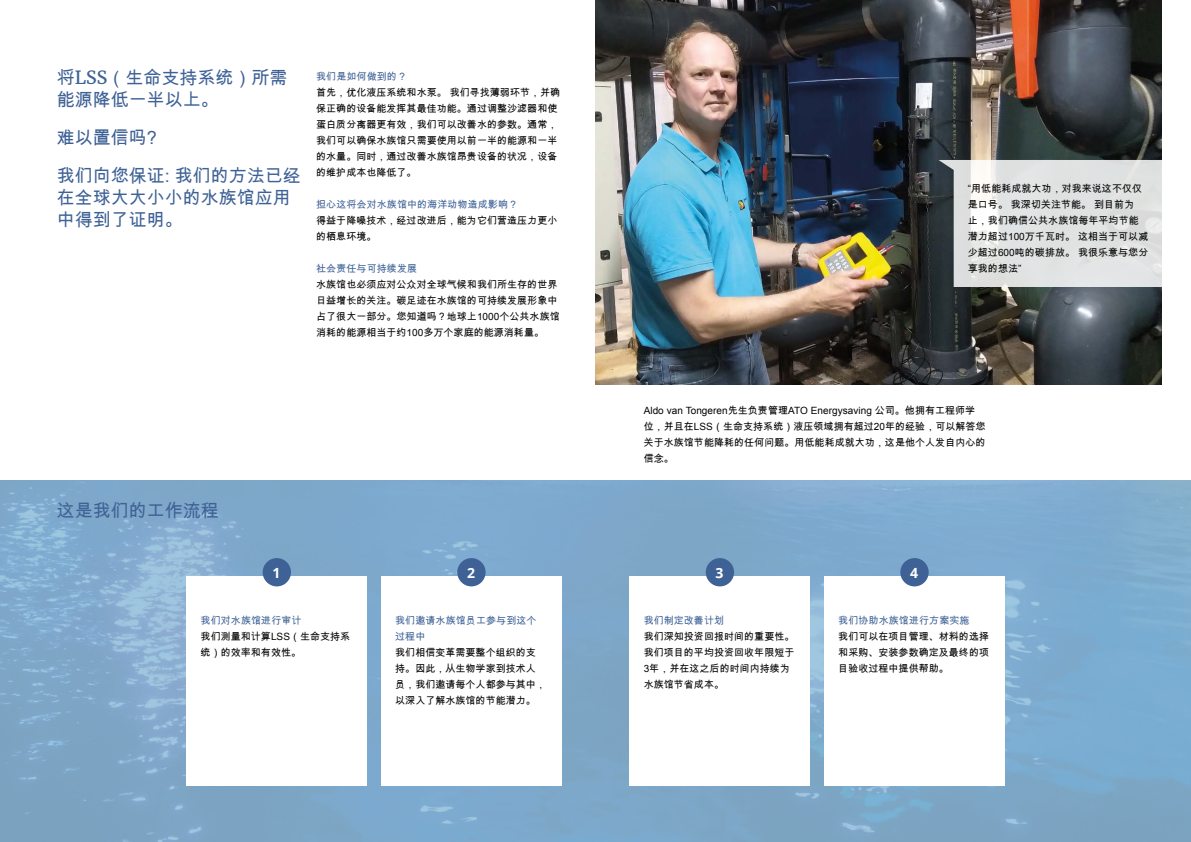
<style>
.page{position:relative;width:1191px;height:842px;background:#fff}
.page>*{position:absolute;margin:0;border:0;box-sizing:border-box;transform-origin:0 0}
.Intro{font:18px/22px "Arial Unicode MS";color:#3f6296}
.How_we_work{font:18px "Arial Unicode MS";color:#3f6296}
.Cijfers{font:700 14px "Open Sans";color:#fff}
.Broodtekst{font:10px/16px "Arial Unicode MS";letter-spacing:.005em;color:#000}
.Profiel{font:10px/16px "Arial Unicode MS";letter-spacing:.005em;color:#000}
.Kop{font:10px/16px "Arial Unicode MS";letter-spacing:.01em;color:#3f6296}
.Broodtekst-2{font:10px "Arial Unicode MS";letter-spacing:.005em;color:#3f6296}
.s1{font-family:"Merriweather"}
.s2{font-family:"Arial"}
</style>
<div class="page">
<svg style="left:0;top:480px;width:1191px;height:362px;fill:#7da8cc"></svg>
<img style="left:595px;top:0;width:566px;height:384px">
<svg style="left:938px;top:160px;width:224px;height:127px"></svg>
<div style="left:824px;top:576px;width:180px;height:209px;background:#fff"></div>
<div style="left:900px;top:558px;width:28px;height:28px;background:#3f6296;border-radius:50%"></div>
<div style="left:629px;top:576px;width:181px;height:209px;background:#fff"></div>
<div style="left:705px;top:558px;width:29px;height:28px;background:#3f6296;border-radius:50%"></div>
<div style="left:381px;top:576px;width:180px;height:209px;background:#fff"></div>
<div style="left:457px;top:558px;width:28px;height:28px;background:#3f6296;border-radius:50%"></div>
<div style="left:186px;top:576px;width:181px;height:209px;background:#fff"></div>
<div style="left:263px;top:558px;width:28px;height:28px;background:#3f6296;border-radius:50%"></div>
<p class="Intro" style="left:57px;top:66px;width:232px">将<span class="s1">LSS</span>（生命支持系统）所需能源降低一半以上。</p>
<p class="Intro" style="left:57px;top:126px;width:102px">难以置信吗?</p>
<p class="Intro" style="left:57px;top:164px;width:246px">我们向您保证: 我们的方法已经在全球大大小小的水族馆应用中得到了证明。</p>
<p class="Kop" style="left:316px;top:68px;width:92px">我们是如何做到的？</p>
<p class="Broodtekst" style="left:316px;top:84px;width:245px">首先，优化液压系统和水泵。 我们寻找薄弱环节，并确保正确的设备能发挥其最佳功能。通过调整沙滤器和使蛋白质分离器更有效，我们可以改善水的参数。通常，我们可以确保水族馆只需要使用以前一半的能源和一半的水量。同时，通过改善水族馆昂贵设备的状况，设备的维护成本也降低了。</p>
<p class="Kop" style="left:316px;top:196px;width:203px">担心这将会对水族馆中的海洋动物造成影响？</p>
<p class="Broodtekst" style="left:316px;top:212px;width:243px">得益于降噪技术，经过改进后，能为它们营造压力更小的栖息环境。</p>
<p class="Kop" style="left:316px;top:260px;width:102px">社会责任与可持续发展</p>
<p class="Broodtekst" style="left:316px;top:276px;width:245px">水族馆也必须应对公众对全球气候和我们所生存的世界日益增长的关注。碳足迹在水族馆的可持续发展形象中占了很大一部分。您知道吗？地球上1000个公共水族馆消耗的能源相当于约100多万个家庭的能源消耗量。</p>
<p class="How_we_work" style="left:57px;top:497px;width:163px">这是我们的工作流程</p>
<p class="Cijfers" style="left:272px;top:563px;width:9px">1</p>
<p class="Cijfers" style="left:467px;top:563px;width:9px">2</p>
<p class="Kop" style="left:201px;top:612px;width:102px">我们对水族馆进行审计</p>
<p class="Broodtekst" style="left:201px;top:628px;width:151px">我们测量和计算LSS（生命支持系统）的效率和有效性。</p>
<p class="Kop" style="left:395px;top:612px;width:143px">我们邀请水族馆员工参与到这个过程中</p>
<p class="Broodtekst" style="left:395px;top:644px;width:152px">我们相信变革需要整个组织的支持。因此，从生物学家到技术人员，我们邀请每个人都参与其中，以深入了解水族馆的节能潜力。</p>
<p class="Broodtekst" style="left:968px;top:180px;width:182px">“用低能耗成就大功，对我来说这不仅仅是口号。 我深切关注节能。 到目前为<br>止，我们确信公共水族馆每年平均节能潜力超过100万千瓦时。 这相当于可以减少超过600吨的碳排放。 我很乐意与您分享我的想法”</p>
<p class="Profiel" style="left:643px;top:403px;width:343px"><span class="s2">Aldo van Tongeren</span>先生负责管理<span class="s2">ATO Energysaving</span> 公司。他拥有工程师学位，并且在<span class="s2">LSS</span>（生命支持系统）液压领域拥有超过<span class="s2">20</span>年的经验，可以解答您关于水族馆节能降耗的任何问题。用低能耗成就大功，这是他个人发自内心的信念。</p>
<p class="Cijfers" style="left:715px;top:563px;width:9px">3</p>
<p class="Broodtekst-2" style="left:643px;top:613px;width:82px">我们制定改善计划</p>
<p class="Broodtekst" style="left:643px;top:628px;width:152px">我们深知投资回报时间的重要性。我们项目的平均投资回收年限短于<br>3年，并在这之后的时间内持续为水族馆节省成本。</p>
<p class="Cijfers" style="left:910px;top:563px;width:9px">4</p>
<p class="Kop" style="left:838px;top:612px;width:133px">我们协助水族馆进行方案实施</p>
<p class="Broodtekst" style="left:838px;top:628px;width:152px;text-align:justify">我们可以在项目管理、材料的选择和采购、安装参数确定及最终的项目验收过程中提供帮助。</p>
</div>
